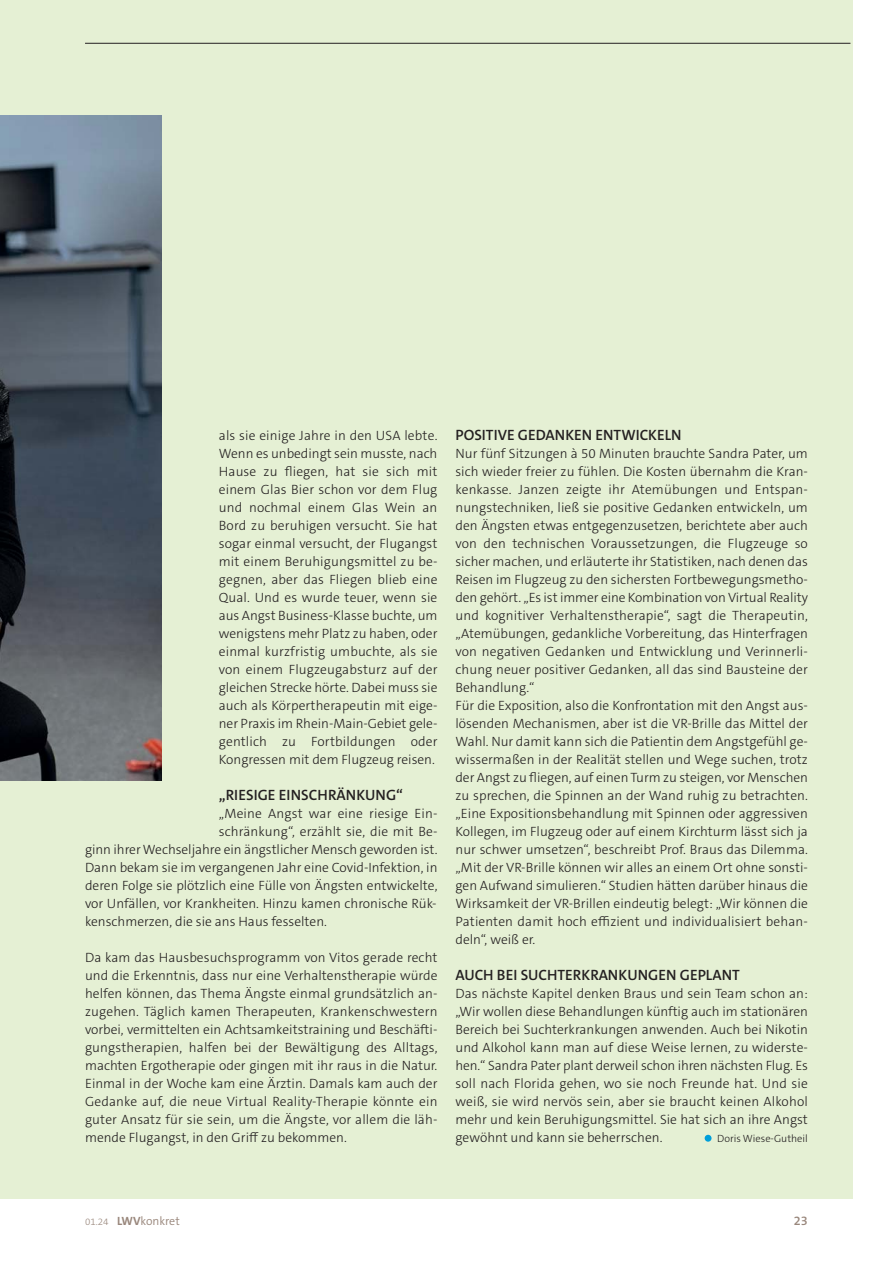
<style>
.page{position:relative;width:893px;height:1263px;background:#fff}
.page>*{position:absolute;margin:0;border:0;box-sizing:border-box;transform-origin:0 0}
.t1{font:600 15px "The Sans C5";color:#231f20}
.t2{font:300 13.5px/18px "The Sans C5";color:#231f20;text-align:justify}
.t3{font:600 12.75px "The Sans C5";color:#99877c}
.t4{font:300 12px "The Sans C5";color:#99877c}
.t5{font:300 10.5px "The Sans C5";color:#231f20}
.s1{font-size:9.75px}
.s2{font-weight:700}
</style>
<div class="page">
<div style="left:0;top:0;width:853px;height:1198px;background:#e5f0d4"></div>
<hr style="left:85px;top:43px;width:765px;height:1px;background:#231f20">
<img style="left:0;top:115px;width:161px;height:665px">
<div style="left:705px;top:1135px;width:6px;height:7px;background:#009fda;border-radius:50%"></div>
<p class="t2" style="left:219px;top:427px;width:220px">als sie einige Jahre in den USA lebte.<br>Wenn es unbedingt sein musste, nach Hause zu fliegen, hat sie sich mit einem Glas Bier schon vor dem Flug und nochmal einem Glas Wein an Bord zu beruhigen versucht. Sie hat sogar einmal versucht, der Flugangst mit einem Beruhigungsmittel zu be&shy;gegnen, aber das Fliegen blieb eine Qual. Und es wurde teuer, wenn sie aus Angst Business-Klasse buchte, um wenigstens mehr Platz zu haben, oder einmal kurzfristig umbuchte, als sie von einem Flugzeugabsturz auf der gleichen Strecke hörte. Dabei muss sie auch als Körpertherapeutin mit eige&shy;ner Praxis im Rhein-Main-Gebiet gele&shy;gentlich zu Fortbildungen oder Kongressen mit dem Flugzeug reisen.</p>
<p class="t1" style="left:219px;top:787px;width:186px">„RIESIGE EINSCHRÄNKUNG“</p>
<p class="t2" style="left:219px;top:805px;width:220px">„Meine Angst war eine riesige Ein-</p>
<p class="t2" style="left:219px;top:823px;width:220px">schränkung“, erzählt sie, die mit Be-</p>
<p class="t2" style="left:85px;top:841px;width:354px">ginn ihrer Wechseljahre ein ängstlicher Mensch geworden ist.</p>
<p class="t2" style="left:85px;top:859px;width:354px">Dann bekam sie im vergangenen Jahr eine Covid-Infektion, in</p>
<p class="t2" style="left:85px;top:877px;width:354px">deren Folge sie plötzlich eine Fülle von Ängsten entwickelte,</p>
<p class="t2" style="left:85px;top:895px;width:353px">vor Unfällen, vor Krankheiten. Hinzu kamen chronische Rük-</p>
<p class="t2" style="left:85px;top:913px;width:243px">kenschmerzen, die sie ans Haus fesselten.</p>
<p class="t2" style="left:85px;top:949px;width:354px">Da kam das Hausbesuchsprogramm von Vitos gerade recht und die Erkenntnis, dass nur eine Verhaltenstherapie würde helfen können, das Thema Ängste einmal grundsätzlich an&shy;zugehen. Täglich kamen Therapeuten, Krankenschwestern vorbei, vermittelten ein Achtsamkeitstraining und Beschäfti&shy;gungstherapien, halfen bei der Bewältigung des Alltags, machten Ergotherapie oder gingen mit ihr raus in die Natur.<br>Einmal in der Woche kam eine Ärztin. Damals kam auch der Gedanke auf, die neue Virtual Reality-Therapie könnte ein guter Ansatz für sie sein, um die Ängste, vor allem die läh&shy;mende Flugangst, in den Griff zu bekommen.</p>
<p class="t1" style="left:455px;top:427px;width:228px">POSITIVE GEDANKEN ENTWICKELN</p>
<p class="t2" style="left:455px;top:445px;width:354px;text-align:left">Nur fünf Sitzungen à 50 Minuten brauchte Sandra Pater, um sich wieder freier zu fühlen. Die Kosten übernahm die Kran&shy;kenkasse. Janzen zeigte ihr Atemübungen und Entspan&shy;nungstechniken, ließ sie positive Gedanken entwickeln, um den Ängsten etwas entgegenzusetzen, berichtete aber auch von den technischen Voraussetzungen, die Flugzeuge so sicher machen, und erläuterte ihr Statistiken, nach denen das Reisen im Flugzeug zu den sichersten Fortbewegungsmetho&shy;den gehört. „Es ist immer eine Kombination von Virtual Reality und kognitiver Verhaltenstherapie“, sagt die Therapeutin, „Atemübungen, gedankliche Vorbereitung, das Hinterfragen von negativen Gedanken und Entwicklung und Verinnerli&shy;chung neuer positiver Gedanken, all das sind Bausteine der Behandlung.“<br>Für die Exposition, also die Konfrontation mit den Angst aus&shy;lösenden Mechanismen, aber ist die VR-Brille das Mittel der Wahl. Nur damit kann sich die Patientin dem Angstgefühl ge&shy;wissermaßen in der Realität stellen und Wege suchen, trotz der Angst zu fliegen, auf einen Turm zu steigen, vor Menschen zu sprechen, die Spinnen an der Wand ruhig zu betrachten. „Eine Expositionsbehandlung mit Spinnen oder aggressiven Kollegen, im Flugzeug oder auf einem Kirchturm lässt sich ja nur schwer umsetzen“, beschreibt Prof. Braus das Dilemma. „Mit der VR-Brille können wir alles an einem Ort ohne sonsti&shy;gen Aufwand simulieren.“ Studien hätten darüber hinaus die Wirksamkeit der VR-Brillen eindeutig belegt: „Wir können die Patienten damit hoch effizient und individualisiert behan&shy;deln“, weiß er.</p>
<p class="t1" style="left:455px;top:967px;width:286px">AUCH BEI SUCHTERKRANKUNGEN GEPLANT</p>
<p class="t2" style="left:455px;top:985px;width:354px">Das nächste Kapitel denken Braus und sein Team schon an: „Wir wollen diese Behandlungen künftig auch im stationären Bereich bei Suchterkrankungen anwenden. Auch bei Nikotin und Alkohol kann man auf diese Weise lernen, zu widerste&shy;hen.“ Sandra Pater plant derweil schon ihren nächsten Flug. Es soll nach Florida gehen, wo sie noch Freunde hat. Und sie weiß, sie wird nervös sein, aber sie braucht keinen Alkohol mehr und kein Beruhigungsmittel. Sie hat sich an ihre Angst gewöhnt und kann sie beherrschen.</p>
<p class="t5" style="left:717px;top:1133px;width:92px">Doris Wiese-Gutheil</p>
<p class="t4" style="left:85px;top:1214px;width:96px"><span class="s1">01.24</span> <span class="s2">LWV</span>konkret</p>
<p class="t3" style="left:794px;top:1214px;width:16px">23</p>
</div>
